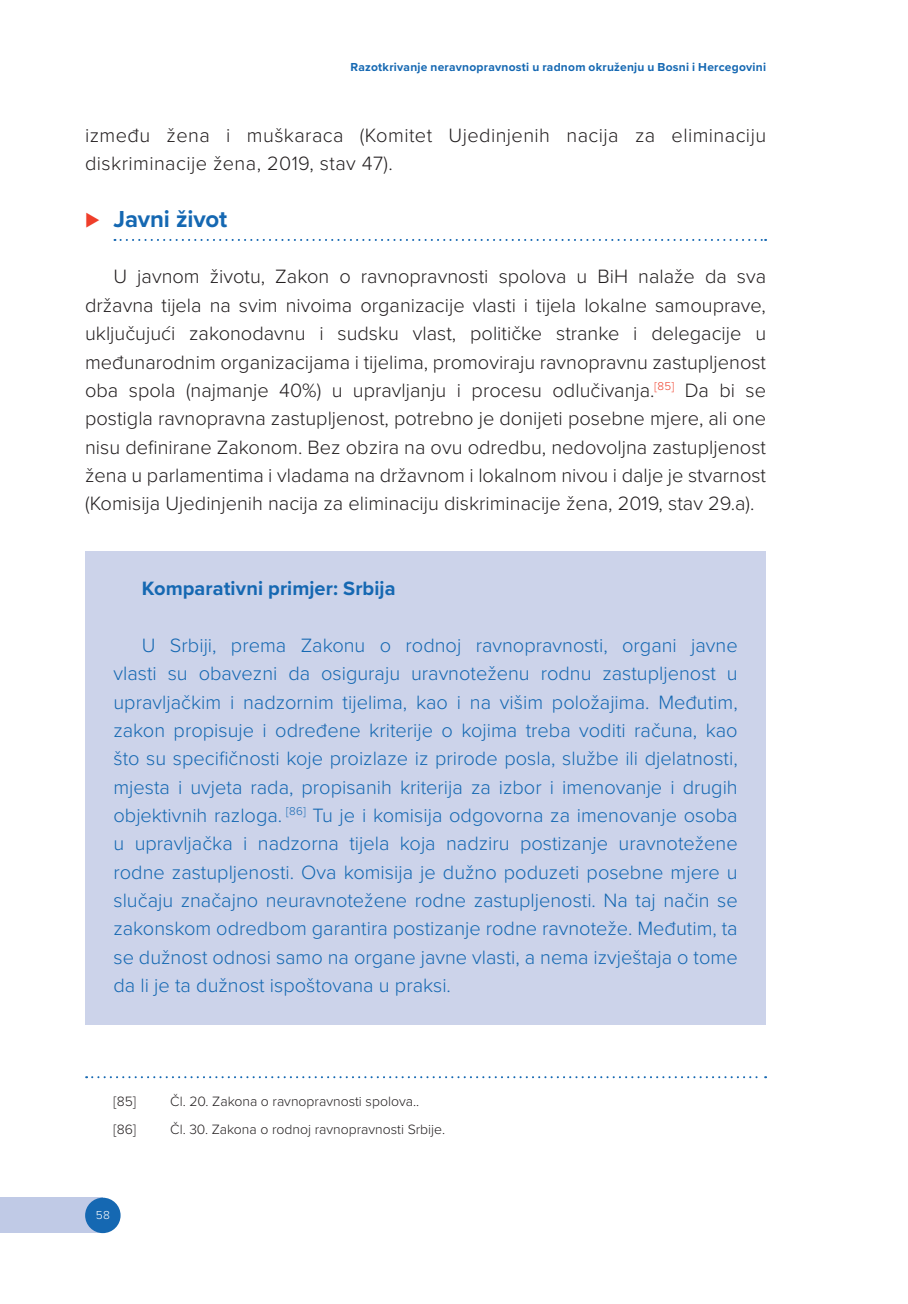
<style>
.page{position:relative;width:908px;height:1304px;background:#fff}
.page>*{position:absolute;margin:0;border:0;box-sizing:border-box;transform-origin:0 0}
.t1{font:700 24px "Proxima Nova";letter-spacing:-.005em;color:#1568b2}
.tekst-shade{font:300 20px/28.4px "Proxima Nova";color:#1568b2;text-align:justify}
.tekst{font:300 20px/28.4px "Proxima Nova";letter-spacing:.02em;color:#231f20}
.tekst-shade-2{font:700 20px "Proxima Nova";letter-spacing:.005em;color:#1568b2}
.fusnota{font:300 14px "Proxima Nova";color:#231f20}
.t2{font:700 12px "Proxima Nova";letter-spacing:.02em;color:#1568b2}
.t3{font:300 12px "Proxima Nova";color:#fff}
.s1{color:#ef3e2a}
</style>
<div class="page">
<div style="left:0;top:1198px;width:103px;height:35px;background:#c0cae6"></div>
<div style="left:85px;top:1198px;width:35px;height:35px;background:#1568b2;border-radius:50%"></div>
<svg style="left:114px;top:239px;width:651px;height:2px"></svg>
<div style="left:85px;top:551px;width:680px;height:77px;background:#ccd3ea"></div>
<div style="left:85px;top:608px;width:680px;height:417px;background:#ccd3ea"></div>
<svg style="left:86px;top:1076px;width:679px;height:2px"></svg>
<p class="t2" style="left:350px;top:58px;width:417px">Razotkrivanje neravnopravnosti u radnom okruženju u Bosni i Hercegovini</p>
<p class="tekst" style="left:85px;top:120px;width:682px">između žena i muškaraca (Komitet Ujedinjenih nacija za eliminaciju diskriminacije žena, 2019, stav 47).</p>
<p class="t1" style="left:85px;top:201px;width:144px"><span class="s1">⊲</span> Javni život</p>
<p class="tekst" style="left:85px;top:262px;width:682px;text-align:justify;text-indent:28px">U javnom životu, Zakon o ravnopravnosti spolova u BiH nalaže da sva državna tijela na svim nivoima organizacije vlasti i tijela lokalne samouprave, uključujući zakonodavnu i sudsku vlast, političke stranke i delegacije u međunarodnim organizacijama i tijelima, promoviraju ravnopravnu zastupljenost oba spola (najmanje 40%) u upravljanju i procesu odlučivanja.<sup>[85]</sup> Da bi se postigla ravnopravna zastupljenost, potrebno je donijeti posebne mjere, ali one nisu definirane Zakonom. Bez obzira na ovu odredbu, nedovoljna zastupljenost žena u parlamentima i vladama na državnom i lokalnom nivou i dalje je stvarnost (Komisija Ujedinjenih nacija za eliminaciju diskriminacije žena, 2019, stav 29.a).</p>
<p class="tekst-shade-2" style="left:142px;top:574px;width:255px">Komparativni primjer: Srbija</p>
<p class="tekst-shade" style="left:113px;top:630px;width:625px;text-indent:28px">U Srbiji, prema Zakonu o rodnoj ravnopravnosti, organi javne vlasti su obavezni da osiguraju uravnoteženu rodnu zastupljenost u upravljačkim i nadzornim tijelima, kao i na višim položajima. Međutim, zakon propisuje i određene kriterije o kojima treba voditi računa, kao što su specifičnosti koje proizlaze iz prirode posla, službe ili djelatnosti, mjesta i uvjeta rada, propisanih kriterija za izbor i imenovanje i drugih objektivnih razloga. <sup>[86]</sup> Tu je i komisija odgovorna za imenovanje osoba u upravljačka i nadzorna tijela koja nadziru postizanje uravnotežene rodne zastupljenosti. Ova komisija je dužno poduzeti posebne mjere u slučaju značajno neuravnotežene rodne zastupljenosti. Na taj način se zakonskom odredbom garantira postizanje rodne ravnoteže. Međutim, ta se dužnost odnosi samo na organe javne vlasti, a nema izvještaja o tome da li je ta dužnost ispoštovana u praksi.</p>
<p class="fusnota" style="left:113px;top:1090px;width:24px">[85]</p>
<p class="fusnota" style="left:170px;top:1090px;width:250px">Čl. 20. Zakona o ravnopravnosti spolova..</p>
<p class="fusnota" style="left:113px;top:1119px;width:24px">[86]</p>
<p class="fusnota" style="left:170px;top:1119px;width:276px">Čl. 30. Zakona o rodnoj ravnopravnosti Srbije.</p>
<p class="t3" style="left:96px;top:1206px;width:16px">58</p>
</div>
